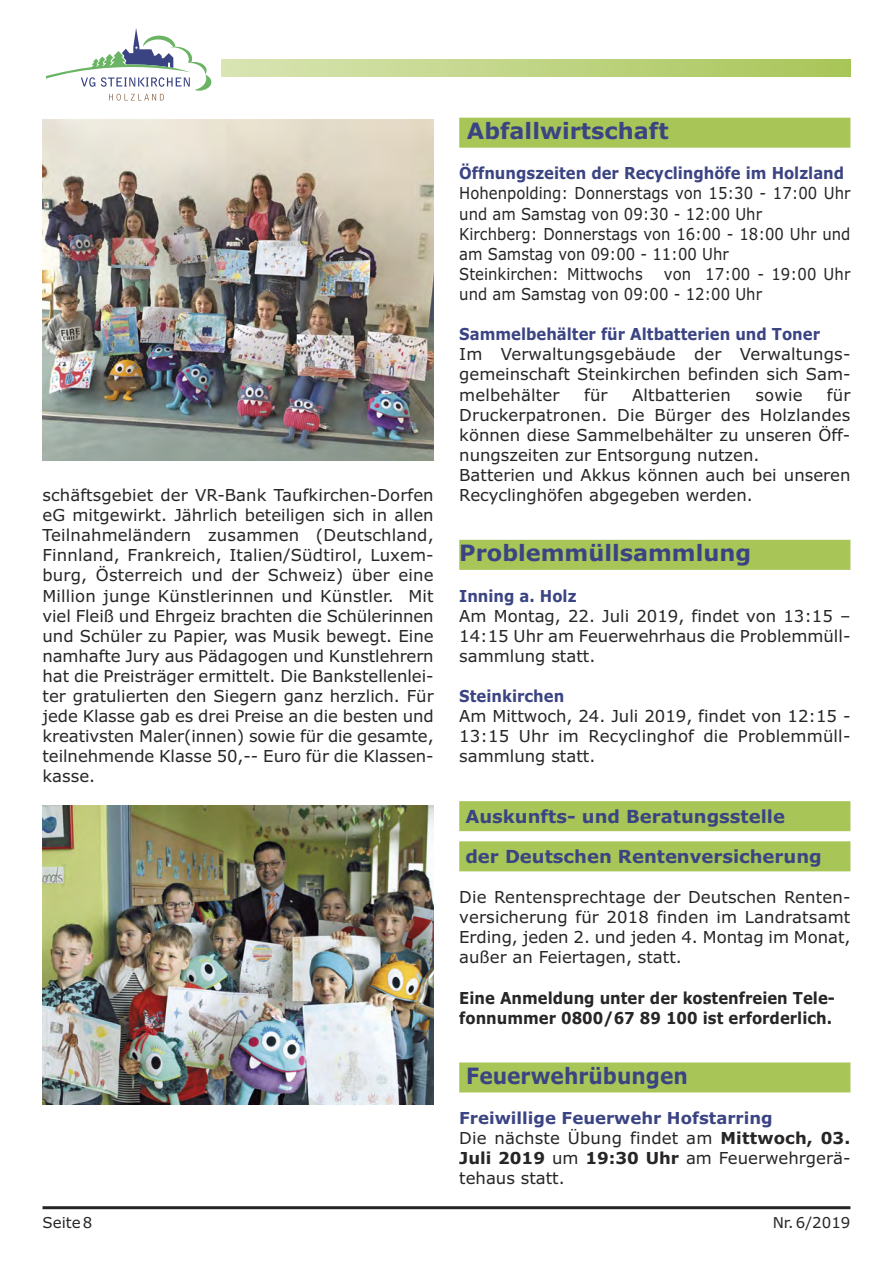
<style>
.page{position:relative;width:893px;height:1263px;background:#fff}
.page>*{position:absolute;margin:0;border:0;box-sizing:border-box;transform-origin:0 0}
.t1{font:700 22.5px "Verdana";color:#3b4483}
.t2{font:700 22.5px "Verdana";color:#3b4483;scale:.9 1}
.t3{font:700 18px "Verdana";color:#3b4483}
.t4{font:16.5px/20.1px "Verdana";color:#272526;text-align:justify}
.t5{font:16.5px/20.1px "Verdana";color:#272526;scale:.9 1}
.t6{font:700 16.5px "Verdana";color:#3b4483;scale:.9 1}
.t7{font:700 16.5px/20.1px "Verdana";color:#272526;scale:.9 1}
.t8{font:15px "Verdana";color:#272526}
.s1{font-weight:700;color:#3b4483}
.s2{font-weight:700}
</style>
<div class="page">
<hr style="left:43px;top:1206px;width:807px;height:3px;background:#272526">
<svg style="left:46px;top:28px;width:165px;height:73px"></svg>
<div style="left:221px;top:60px;width:629px;height:17px;background:linear-gradient(to right,#d9e5b4,#a8c558)"></div>
<div style="left:459px;top:118px;width:391px;height:30px;background:#a8c557"></div>
<div style="left:459px;top:540px;width:391px;height:30px;background:#a8c557"></div>
<div style="left:459px;top:801px;width:391px;height:30px;background:#a8c557"></div>
<div style="left:459px;top:841px;width:391px;height:30px;background:#a8c557"></div>
<div style="left:459px;top:1062px;width:391px;height:30px;background:#a8c557"></div>
<img style="left:43px;top:119px;width:391px;height:342px">
<img style="left:43px;top:805px;width:391px;height:299px">
<p class="t4" style="left:43px;top:485px;width:393px">schäftsgebiet der VR-Bank Taufkirchen-Dorfen eG mitgewirkt. Jährlich beteiligen sich in allen Teilnahmeländern zusammen (Deutschland, Finnland, Frankreich, Italien/Südtirol, Luxem&shy;burg, Österreich und der Schweiz) über eine Million junge Künstlerinnen und Künstler. Mit viel Fleiß und Ehrgeiz brachten die Schülerinnen und Schüler zu Papier, was Musik bewegt. Eine namhafte Jury aus Pädagogen und Kunstlehrern hat die Preisträger ermittelt. Die Bankstellenlei&shy;ter gratulierten den Siegern ganz herzlich. Für jede Klasse gab es drei Preise an die besten und kreativsten Maler(innen) sowie für die gesamte, teilnehmende Klasse 50,-- Euro für die Klassen&shy;kasse.</p>
<h1 class="t1" style="left:467px;top:118px;width:203px">Abfallwirtschaft</h1>
<p class="t6" style="left:459px;top:164px;width:429px">Öffnungszeiten der Recyclinghöfe im Holzland</p>
<p class="t5" style="left:459px;top:184px;width:436px">Hohenpolding: Donnerstags von 15:30 - 17:00 Uhr und am Samstag von 09:30 - 12:00 Uhr<br>Kirchberg: Donnerstags von 16:00 - 18:00 Uhr und am Samstag von 09:00 - 11:00 Uhr<br>Steinkirchen: Mittwochs</p>
<p class="t5" style="left:459px;top:264px;width:436px;text-indent:205px">von 17:00 - 19:00 Uhr und am Samstag von 09:00 - 12:00 Uhr</p>
<p class="t6" style="left:459px;top:325px;width:402px">Sammelbehälter für Altbatterien und Toner</p>
<p class="t4" style="left:459px;top:345px;width:393px">Im Verwaltungsgebäude der Verwaltungs - gemeinschaft Steinkirchen befinden sich Sam&shy;melbehälter</p>
<p class="t4" style="left:459px;top:385px;width:393px;text-align:left;text-indent:368px">für Druckerpatronen. Die Bürger des Holzlandes können diese Sammelbehälter zu unseren Öff&shy;nungszeiten zur Entsorgung nutzen.<br>Batterien und Akkus können auch bei unseren Recyclinghöfen abgegeben werden.</p>
<h1 class="t1" style="left:459px;top:540px;width:293px">Problemmüllsammlung</h1>
<p class="t6" style="left:459px;top:586px;width:132px">Inning a. Holz</p>
<p class="t4" style="left:459px;top:606px;width:393px">Am Montag, 22. Juli 2019, findet von 13:15 – 14:15 Uhr am Feuerwehrhaus die Problemmüll&shy;sammlung statt.</p>
<p class="t6" style="left:459px;top:687px;width:118px">Steinkirchen</p>
<p class="t4" style="left:459px;top:706px;width:393px">Am Mittwoch, 24. Juli 2019, findet von 12:15 - 13:15 Uhr im Recyclinghof die Problemmüll&shy;sammlung statt.</p>
<p class="t4" style="left:584px;top:385px;width:25px">für</p>
<p class="t4" style="left:632px;top:385px;width:100px">Altbatterien</p>
<p class="t4" style="left:755px;top:385px;width:49px">sowie</p>
<p class="t3" style="left:465px;top:806px;width:321px">Auskunfts- und Beratungsstelle</p>
<p class="t3" style="left:465px;top:846px;width:358px">der Deutschen Rentenversicherung</p>
<p class="t4" style="left:459px;top:887px;width:393px">Die Rentensprechtage der Deutschen Renten&shy;versicherung für 2018 finden im Landratsamt Erding, jeden 2. und jeden 4. Montag im Monat, außer an Feiertagen, statt.</p>
<p class="t7" style="left:459px;top:988px;width:419px">Eine Anmeldung unter der kostenfreien Tele&shy;fonnummer 0800/67 89 100 ist erforderlich.</p>
<h1 class="t2" style="left:466px;top:1063px;width:248px">Feuerwehrübungen</h1>
<p class="t4" style="left:459px;top:1108px;width:393px;text-align:left"><span class="s1">Freiwillige Feuerwehr Hofstarring<br></span>Die nächste Übung findet am <span class="s2">Mittwoch, 03.<br>Juli 2019</span> um <span class="s2">19:30 Uhr</span> am Feuerwehrgerä&shy;tehaus statt.</p>
<p class="t8" style="left:43px;top:1214px;width:51px">Seite 8</p>
<p class="t8" style="left:773px;top:1214px;width:79px">Nr. 6/2019</p>
</div>
